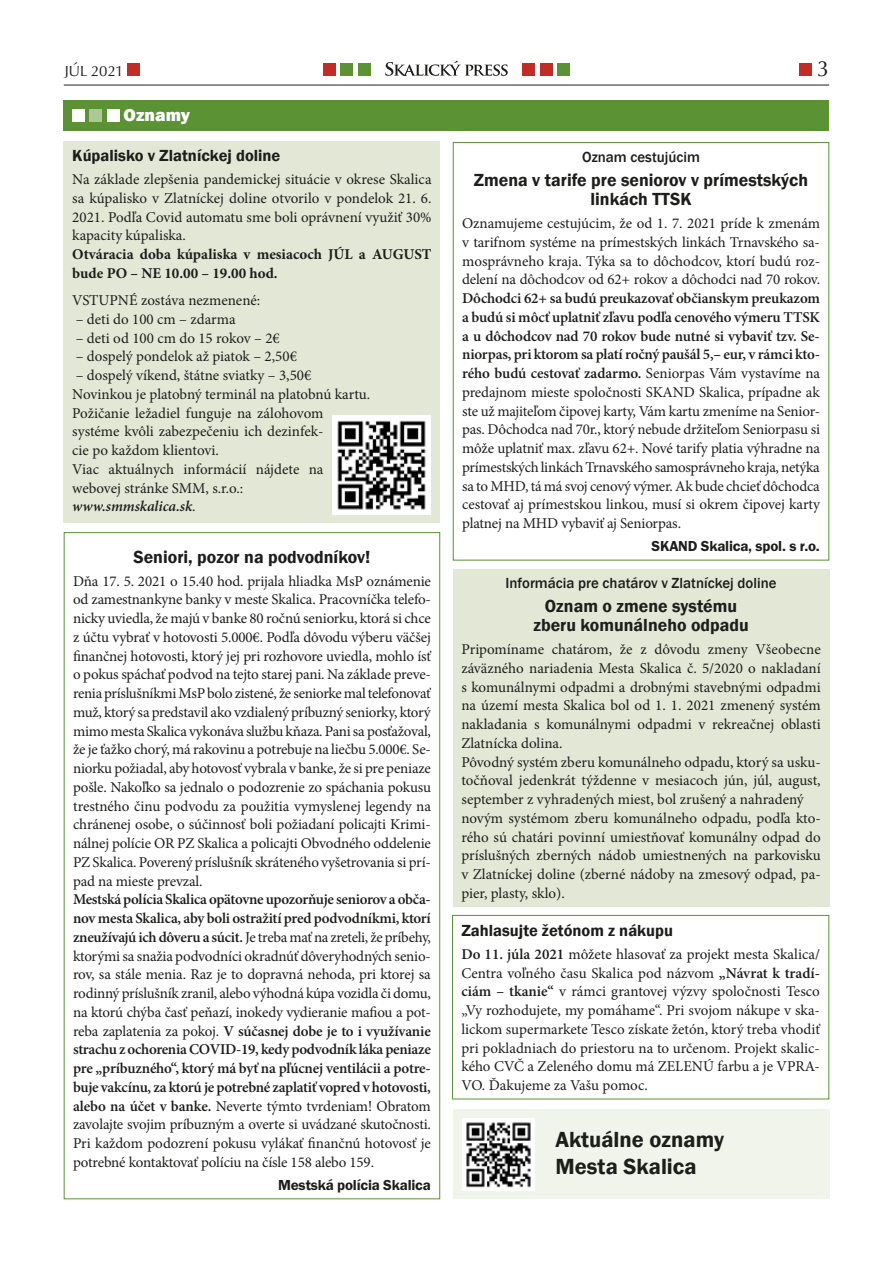
<style>
.page{position:relative;width:893px;height:1263px;background:#fff}
.page>*{position:absolute;margin:0;border:0;box-sizing:border-box;transform-origin:0 0}
.t1{font:600 22.5px/27px "Franklin Gothic";color:#1d1d1b}
.t2{font:22.5px "URW Classico TCE";color:#1d1d1b}
.t3{font:600 18px/19.5px "Franklin Gothic";color:#1d1d1b;text-align:center}
.t4{font:800 18px "Franklin Gothic";color:#fff}
.t5{font:600 16.5px "Franklin Gothic";color:#1d1d1b}
.t6{font:15px/18.8px "Minion Pro";letter-spacing:-.005em;color:#1d1d1b;text-align:justify}
.t7{font:700 15px/18.8px "Minion Pro";color:#1d1d1b}
.t8{font:500 15px "Franklin Gothic";color:#1d1d1b}
.t9{font:600 15px "Franklin Got Itc TCE";letter-spacing:-.01em;color:#1d1d1b}
.t10{font:15px "URW Classico TCE";color:#1d1d1b}
.s1{font-weight:600;font-style:italic}
.s2{font-weight:600}
</style>
<div class="page">
<hr style="left:64px;top:85px;width:765px;height:1px;background:#1d1d1b">
<div style="left:799px;top:64px;width:12px;height:12px;background:#c22c27"></div>
<div style="left:127px;top:64px;width:12px;height:12px;background:#c22c27"></div>
<div style="left:323px;top:64px;width:12px;height:12px;background:#c22c27"></div>
<div style="left:341px;top:64px;width:12px;height:12px;background:#5b9234"></div>
<div style="left:358px;top:64px;width:12px;height:12px;background:#5b9234"></div>
<div style="left:523px;top:64px;width:12px;height:12px;background:#c22c27"></div>
<div style="left:558px;top:64px;width:12px;height:12px;background:#5b9234"></div>
<div style="left:540px;top:64px;width:12px;height:12px;background:#c22c27"></div>
<svg style="left:385px;top:61px;width:123px;height:15px"></svg>
<div style="left:453px;top:1109px;width:376px;height:90px;background:#f1f4eb"></div>
<div style="left:64px;top:100px;width:765px;height:30px;background:#5b9234"></div>
<div style="left:72px;top:109px;width:12px;height:12px;background:#fff"></div>
<div style="left:90px;top:109px;width:12px;height:12px;background:#acc899"></div>
<div style="left:107px;top:109px;width:12px;height:12px;background:#fff"></div>
<div style="left:64px;top:141px;width:376px;height:382px;background:#e3e8d6"></div>
<img style="left:462px;top:1118px;width:72px;height:72px">
<div style="left:453px;top:142px;width:376px;height:418px;border:1px solid #5b9234"></div>
<img style="left:332px;top:416px;width:99px;height:98px">
<div style="left:453px;top:569px;width:376px;height:338px;background:#e3e8d6"></div>
<div style="left:452px;top:915px;width:377px;height:184px;border:1px solid #5b9234"></div>
<p class="t10" style="left:64px;top:62px;width:61px">JÚL 2021</p>
<h1 class="t2" style="left:817px;top:55px;width:14px">3</h1>
<p class="t4" style="left:124px;top:103px;width:68px">Oznamy</p>
<p class="t5" style="left:72px;top:145px;width:210px">Kúpalisko v Zlatníckej doline</p>
<p class="t6" style="left:72px;top:170px;width:361px">Na základe zlepšenia pandemickej situácie v okrese Skalica sa kúpalisko v Zlatníckej doline otvorilo v pondelok 21. 6.<br>2021. Podľa Covid automatu sme boli oprávnení využiť 30% kapacity kúpaliska.</p>
<p class="t7" style="left:72px;top:245px;width:361px">Otváracia doba kúpaliska v mesiacoch JÚL a AUGUST bude PO – NE 10.00 – 19.00 hod.</p>
<p class="t6" style="left:72px;top:291px;width:189px">VSTUPNÉ zostáva nezmenené:</p>
<p class="t6" style="left:76px;top:310px;width:161px">– deti do 100 cm – zdarma</p>
<p class="t6" style="left:76px;top:328px;width:206px">– deti od 100 cm do 15 rokov – 2€</p>
<p class="t6" style="left:76px;top:347px;width:223px">– dospelý pondelok až piatok – 2,50€</p>
<p class="t6" style="left:72px;top:366px;width:299px;text-align:left">– dospelý víkend, štátne sviatky – 3,50€ Novinkou je platobný terminál na platobnú kartu.<br>Požičanie ležadiel funguje na zálohovom systéme kvôli zabezpečeniu ich dezinfek-<br>cie po každom klientovi.<br>Viac aktuálnych informácií nájdete na webovej stránke SMM, s.r.o.: <span class="s1">www.smmskalica.sk</span>.</p>
<p class="t3" style="left:133px;top:547px;width:239px">Seniori, pozor na podvodníkov!</p>
<p class="t6" style="left:73px;top:571px;width:359px">Dňa 17. 5. 2021 o 15.40 hod. prijala hliadka MsP oznámenie od zamestnankyne banky v meste Skalica. Pracovníčka telefo&shy;nicky uviedla, že majú v banke 80 ročnú seniorku, ktorá si chce z účtu vybrať v hotovosti 5.000€. Podľa dôvodu výberu väčšej finančnej hotovosti, ktorý jej pri rozhovore uviedla, mohlo ísť o pokus spáchať podvod na tejto starej pani. Na základe preve&shy;renia príslušníkmi MsP bolo zistené, že seniorke mal telefonovať muž, ktorý sa predstavil ako vzdialený príbuzný seniorky, ktorý mimo mesta Skalica vykonáva službu kňaza. Pani sa posťažoval, že je ťažko chorý, má rakovinu a potrebuje na liečbu 5.000€. Se&shy;niorku požiadal, aby hotovosť vybrala v banke, že si pre peniaze pošle. Nakoľko sa jednalo o podozrenie zo spáchania pokusu trestného činu podvodu za použitia vymyslenej legendy na chránenej osobe, o súčinnosť boli požiadaní policajti Krimi&shy;nálnej polície OR PZ Skalica a policajti Obvodného oddelenie PZ Skalica. Poverený príslušník skráteného vyšetrovania si prí&shy;pad na mieste prevzal.</p>
<p class="t6" style="left:73px;top:890px;width:359px"><span class="s2">Mestská polícia Skalica opätovne upozorňuje seniorov a obča&shy;nov mesta Skalica, aby boli ostražití pred podvodníkmi, ktorí zneužívajú ich dôveru a súcit.</span> Je treba mať na zreteli, že príbehy, ktorými sa snažia podvodníci okradnúť dôveryhodných senio&shy;rov, sa stále menia. Raz je to dopravná nehoda, pri ktorej sa rodinný príslušník zranil, alebo výhodná kúpa vozidla či domu, na ktorú chýba časť peňazí, inokedy vydieranie mafiou a pot&shy;reba zaplatenia za pokoj. <span class="s2">V súčasnej dobe je to i využívanie strachu z ochorenia COVID-19, kedy podvodník láka peniaze pre „príbuzného“, ktorý má byť na pľúcnej ventilácii a potre&shy;buje vakcínu, za ktorú je potrebné zaplatiť vopred v hotovosti, alebo na účet v banke.</span> Neverte týmto tvrdeniam! Obratom zavolajte svojim príbuzným a overte si uvádzané skutočnosti.<br>Pri každom podozrení pokusu vylákať finančnú hotovosť je potrebné kontaktovať políciu na čísle 158 alebo 159.</p>
<p class="t9" style="left:278px;top:1176px;width:154px">Mestská polícia Skalica</p>
<p class="t8" style="left:582px;top:148px;width:119px">Oznam cestujúcim</p>
<p class="t3" style="left:474px;top:170px;width:336px">Zmena v tarife pre seniorov v prímestských linkách TTSK</p>
<p class="t6" style="left:462px;top:214px;width:359px">Oznamujeme cestujúcim, že od 1. 7. 2021 príde k zmenám v tarifnom systéme na prímestských linkách Trnavského sa&shy;mosprávneho kraja. Týka sa to dôchodcov, ktorí budú roz&shy;delení na dôchodcov od 62+ rokov a dôchodci nad 70 rokov.</p>
<p class="t6" style="left:462px;top:289px;width:359px"><span class="s2">Dôchodci 62+ sa budú preukazovať občianskym preukazom a budú si môcť uplatniť zľavu podľa cenového výmeru TTSK a u dôchodcov nad 70 rokov bude nutné si vybaviť tzv. Se&shy;niorpas, pri ktorom sa platí ročný paušál 5,– eur, v rámci kto&shy;rého budú cestovať zadarmo.</span> Seniorpas Vám vystavíme na predajnom mieste spoločnosti SKAND Skalica, prípadne ak ste už majiteľom čipovej karty, Vám kartu zmeníme na Senior&shy;pas. Dôchodca nad 70r., ktorý nebude držiteľom Seniorpasu si môže uplatniť max. zľavu 62+. Nové tarify platia výhradne na prímestských linkách Trnavského samosprávneho kraja, netýka sa to MHD, tá má svoj cenový výmer. Ak bude chcieť dôchodca cestovať aj prímestskou linkou, musí si okrem čipovej karty platnej na MHD vybaviť aj Seniorpas.</p>
<p class="t9" style="left:651px;top:538px;width:170px">SKAND Skalica, spol. s r.o.</p>
<p class="t8" style="left:506px;top:573px;width:272px">Informácia pre chatárov v Zlatníckej doline</p>
<p class="t3" style="left:533px;top:596px;width:217px">Oznam o zmene systému zberu komunálneho odpadu</p>
<p class="t6" style="left:461px;top:640px;width:361px;text-align:left">Pripomíname chatárom, že z dôvodu zmeny Všeobecne záväzného nariadenia Mesta Skalica č. 5/2020 o nakladaní s komunálnymi odpadmi a drobnými stavebnými odpadmi na území mesta Skalica bol od 1. 1. 2021 zmenený systém nakladania s komunálnymi odpadmi v rekreačnej oblasti Zlatnícka dolina.<br>Pôvodný systém zberu komunálneho odpadu, ktorý sa usku&shy;točňoval jedenkrát týždenne v mesiacoch jún, júl, august, september z vyhradených miest, bol zrušený a nahradený novým systémom zberu komunálneho odpadu, podľa kto&shy;rého sú chatári povinní umiestňovať komunálny odpad do príslušných zberných nádob umiestnených na parkovisku v Zlatníckej doline (zberné nádoby na zmesový odpad, pa&shy;pier, plasty, sklo).</p>
<p class="t5" style="left:461px;top:920px;width:213px">Zahlasujte žetónom z nákupu</p>
<p class="t6" style="left:461px;top:945px;width:360px"><span class="s2">Do 11. júla 2021</span> môžete hlasovať za projekt mesta Skalica/ Centra voľného času Skalica pod názvom <span class="s2">„Návrat k tradí&shy;ciám – tkanie“</span> v rámci grantovej výzvy spoločnosti Tesco „Vy rozhodujete, my pomáhame“. Pri svojom nákupe v ska&shy;lickom supermarkete Tesco získate žetón, ktorý treba vhodiť pri pokladniach do priestoru na to určenom. Projekt skalic&shy;kého CVČ a Zeleného domu má ZELENÚ farbu a je VPRA-VO. Ďakujeme za Vašu pomoc.</p>
<h1 class="t1" style="left:555px;top:1126px;width:170px">Aktuálne oznamy<br>Mesta Skalica</h1>
</div>
